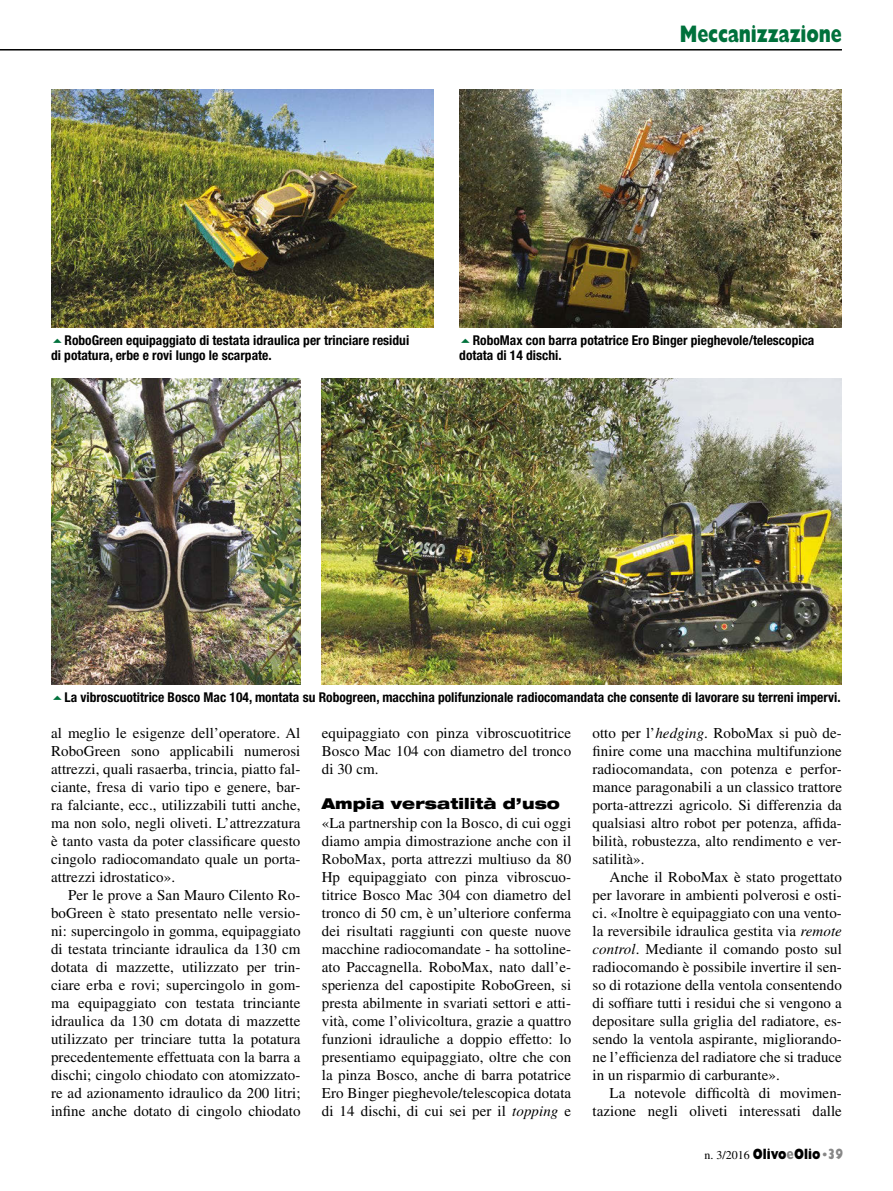
<style>
.page{position:relative;width:893px;height:1191px;background:#fff}
.page>*{position:absolute;margin:0;border:0;box-sizing:border-box;transform-origin:0 0}
.t1{font:800 24px "Gill Sans Std";letter-spacing:-.01em;color:#00713c;scale:.75 1}
.t2{font:15px/18px "Times LT Std";letter-spacing:.005em;color:#000;text-align:justify}
.t3{font:800 15px "Gill Sans Std";color:#000;scale:.8 1}
.t4{font:700 condensed 13.5px/15px "Helvetica Neue LT Std";color:#000}
.s1{font-family:"Helvetica Neue LT Std";font-weight:900;font-stretch:expanded}
.s2{font-style:italic}
.s3{font-family:"Times LT Std";font-weight:400;font-size:12px}
.s4{color:#878787}
.s5{font-family:"Times LT Std";font-weight:700;font-size:13.5px;color:#878787}
</style>
<div class="page">
<hr style="left:0;top:49px;width:842px;height:2px;background:#000">
<img style="left:51px;top:89px;width:383px;height:239px">
<img style="left:322px;top:378px;width:520px;height:306px">
<img style="left:51px;top:378px;width:249px;height:306px">
<img style="left:459px;top:89px;width:383px;height:239px">
<h1 class="t1" style="left:680px;top:20px;width:217px">Meccanizzazione</h1>
<p class="t4" style="left:51px;top:333px;width:360px;text-indent:14px">RoboGreen equipaggiato di testata idraulica per trinciare residui di potatura, erbe e rovi lungo le scarpate.</p>
<p class="t4" style="left:459px;top:333px;width:357px;text-indent:14px">RoboMax con barra potatrice Ero Binger pieghevole/telescopica dotata di 14 dischi.</p>
<p class="t4" style="left:65px;top:690px;width:778px">La vibroscuotitrice Bosco Mac 104, montata su Robogreen, macchina polifunzionale radiocomandata che consente di lavorare su terreni impervi.</p>
<p class="t2" style="left:51px;top:724px;width:251px">al meglio le esigenze dell’operatore. Al</p>
<p class="t2" style="left:51px;top:742px;width:251px">RoboGreen sono applicabili numerosi</p>
<p class="t2" style="left:51px;top:760px;width:251px">attrezzi, quali rasaerba, trincia, piatto fal-</p>
<p class="t2" style="left:51px;top:778px;width:251px">ciante, fresa di vario tipo e genere, bar-</p>
<p class="t2" style="left:51px;top:796px;width:251px">ra falciante, ecc., utilizzabili tutti anche,</p>
<p class="t2" style="left:51px;top:814px;width:251px">ma non solo, negli oliveti. L’attrezzatura</p>
<p class="t2" style="left:51px;top:832px;width:251px">è tanto vasta da poter classificare questo</p>
<p class="t2" style="left:51px;top:850px;width:251px">cingolo radiocomandato quale un porta-</p>
<p class="t2" style="left:51px;top:868px;width:126px">attrezzi idrostatico».</p>
<p class="t2" style="left:68px;top:886px;width:234px">Per le prove a San Mauro Cilento Ro-</p>
<p class="t2" style="left:51px;top:904px;width:251px">boGreen è stato presentato nelle versio-</p>
<p class="t2" style="left:51px;top:922px;width:251px">ni: supercingolo in gomma, equipaggiato</p>
<p class="t2" style="left:51px;top:940px;width:251px">di testata trinciante idraulica da 130 cm</p>
<p class="t2" style="left:51px;top:958px;width:251px">dotata di mazzette, utilizzato per trin-</p>
<p class="t2" style="left:51px;top:976px;width:251px">ciare erba e rovi; supercingolo in gom-</p>
<p class="t2" style="left:51px;top:994px;width:251px">ma equipaggiato con testata trinciante</p>
<p class="t2" style="left:51px;top:1012px;width:251px">idraulica da 130 cm dotata di mazzette</p>
<p class="t2" style="left:51px;top:1030px;width:251px">utilizzato per trinciare tutta la potatura</p>
<p class="t2" style="left:51px;top:1048px;width:251px">precedentemente effettuata con la barra a</p>
<p class="t2" style="left:51px;top:1066px;width:251px">dischi; cingolo chiodato con atomizzato-</p>
<p class="t2" style="left:51px;top:1084px;width:251px">re ad azionamento idraulico da 200 litri;</p>
<p class="t2" style="left:51px;top:1102px;width:251px">infine anche dotato di cingolo chiodato</p>
<p class="t2" style="left:322px;top:724px;width:251px">equipaggiato con pinza vibroscuotitrice Bosco Mac 104 con diametro del tronco di 30 cm.</p>
<p class="t2" style="left:322px;top:795px;width:251px;text-align:left"><span class="s1">Ampia versatilità d’uso </span>«La partnership con la Bosco, di cui oggi diamo ampia dimostrazione anche con il RoboMax, porta attrezzi multiuso da 80<br>Hp equipaggiato con pinza vibroscuo&shy;titrice Bosco Mac 304 con diametro del tronco di 50 cm, è un’ulteriore conferma dei risultati raggiunti con queste nuove macchine radiocomandate - ha sottoline&shy;ato Paccagnella. RoboMax, nato dall’e&shy;sperienza del capostipite RoboGreen, si presta abilmente in svariati settori e atti&shy;vità, come l’olivicoltura, grazie a quattro funzioni idrauliche a doppio effetto: lo presentiamo equipaggiato, oltre che con la pinza Bosco, anche di barra potatrice Ero Binger pieghevole/telescopica dotata di 14 dischi, di cui sei per il <span class="s2">topping</span> e</p>
<p class="t2" style="left:592px;top:724px;width:251px">otto per l’<span class="s2">hedging</span>. RoboMax si può de-</p>
<p class="t2" style="left:592px;top:742px;width:251px">finire come una macchina multifunzione</p>
<p class="t2" style="left:592px;top:760px;width:251px">radiocomandata, con potenza e perfor-</p>
<p class="t2" style="left:592px;top:778px;width:251px">mance paragonabili a un classico trattore</p>
<p class="t2" style="left:592px;top:796px;width:251px">porta-attrezzi agricolo. Si differenzia da</p>
<p class="t2" style="left:592px;top:814px;width:251px">qualsiasi altro robot per potenza, affida-</p>
<p class="t2" style="left:592px;top:832px;width:251px">bilità, robustezza, alto rendimento e ver-</p>
<p class="t2" style="left:592px;top:850px;width:53px">satilità».</p>
<p class="t2" style="left:609px;top:868px;width:234px">Anche il RoboMax è stato progettato</p>
<p class="t2" style="left:592px;top:886px;width:251px">per lavorare in ambienti polverosi e osti-</p>
<p class="t2" style="left:592px;top:904px;width:251px">ci. «Inoltre è equipaggiato con una vento-</p>
<p class="t2" style="left:592px;top:922px;width:251px">la reversibile idraulica gestita via <span class="s2">remote</span></p>
<p class="t2" style="left:592px;top:940px;width:251px"><span class="s2">control</span>. Mediante il comando posto sul</p>
<p class="t2" style="left:592px;top:958px;width:251px">radiocomando è possibile invertire il sen-</p>
<p class="t2" style="left:592px;top:976px;width:251px">so di rotazione della ventola consentendo</p>
<p class="t2" style="left:592px;top:994px;width:251px">di soffiare tutti i residui che si vengono a</p>
<p class="t2" style="left:592px;top:1012px;width:251px">depositare sulla griglia del radiatore, es-</p>
<p class="t2" style="left:592px;top:1030px;width:251px">sendo la ventola aspirante, migliorando-</p>
<p class="t2" style="left:592px;top:1048px;width:251px">ne l’efficienza del radiatore che si traduce</p>
<p class="t2" style="left:592px;top:1066px;width:189px">in un risparmio di carburante».</p>
<p class="t2" style="left:609px;top:1084px;width:234px">La notevole difficoltà di movimen-</p>
<p class="t2" style="left:592px;top:1102px;width:251px">tazione negli oliveti interessati dalle</p>
<p class="t3" style="left:704px;top:1144px;width:175px"><span class="s3">n. 3/2016</span> Olivo<span class="s4">e</span>Olio <span class="s5">•</span> <span class="s4">39</span></p>
</div>
